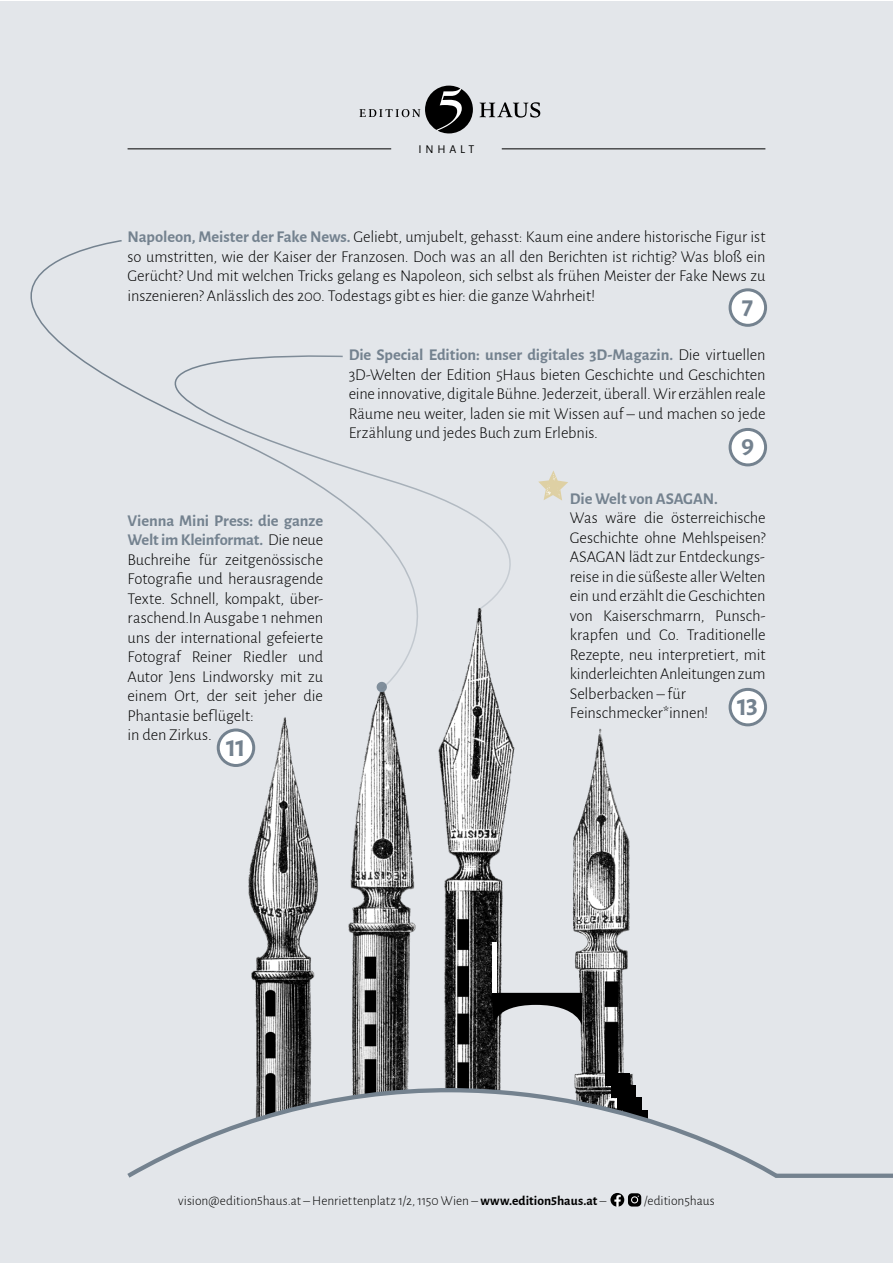
<style>
.page{position:relative;width:893px;height:1263px;background:#fff}
.page>*{position:absolute;margin:0;border:0;box-sizing:border-box;transform-origin:0 0}
.t1{font:700 27px "Alegreya Sans";color:#74828f}
.t2{font:300 16.5px/19.5px "Alegreya Sans";letter-spacing:-.005em;color:#000;text-align:justify}
.t3{font:700 16.5px "Alegreya Sans";letter-spacing:-.01em;color:#74828f}
.t4{font:300 13.5px "Alegreya Sans";color:#000}
.t5{font:12px "Alegreya Sans";letter-spacing:.305em;color:#000}
.s1{font-weight:700;color:#74828f}
.s2{font-weight:700}
</style>
<div class="page">
<div style="left:0;top:1px;width:893px;height:1262px;background:#e3e6ea"></div>
<hr style="left:128px;top:148px;width:263px;height:1px;background:#000">
<hr style="left:502px;top:148px;width:263px;height:1px;background:#000">
<img style="left:560px;top:728px;width:74px;height:357px">
<div style="left:605px;top:1073px;width:24px;height:12px;background:#000"></div>
<img style="left:241px;top:717px;width:77px;height:368px">
<img style="left:438px;top:610px;width:102px;height:475px">
<svg style="left:492px;top:993px;width:90px;height:33px"></svg>
<div style="left:492px;top:943px;width:5px;height:50px;background:#fff"></div>
<img style="left:348px;top:691px;width:68px;height:394px">
<svg style="left:377px;top:682px;width:10px;height:10px"></svg>
<svg style="left:30px;top:240px;width:388px;height:450px"></svg>
<svg style="left:173px;top:354px;width:338px;height:256px"></svg>
<div style="left:730px;top:290px;width:36px;height:35px;background:#fff;border-radius:50%"></div>
<div style="left:729px;top:288px;width:38px;height:39px;border:3px solid #74828f;border-radius:50%"></div>
<div style="left:730px;top:429px;width:36px;height:36px;background:#fff;border-radius:50%"></div>
<div style="left:729px;top:428px;width:38px;height:38px;border:3px solid #74828f;border-radius:50%"></div>
<div style="left:730px;top:689px;width:36px;height:36px;background:#fff;border-radius:50%"></div>
<div style="left:729px;top:688px;width:38px;height:38px;border:3px solid #74828f;border-radius:50%"></div>
<div style="left:218px;top:730px;width:36px;height:35px;background:#fff;border-radius:50%"></div>
<div style="left:217px;top:728px;width:38px;height:39px;border:3px solid #74828f;border-radius:50%"></div>
<svg style="left:538px;top:471px;width:30px;height:30px"></svg>
<img style="left:610px;top:1193px;width:14px;height:14px;border-radius:7px">
<svg style="left:628px;top:1193px;width:13px;height:13px"></svg>
<div style="left:631px;top:1196px;width:7px;height:7px;border:1px solid #fff;border-radius:50%"></div>
<svg style="left:127px;top:1085px;width:766px;height:93px"></svg>
<svg style="left:359px;top:86px;width:114px;height:47px"></svg>
<svg style="left:480px;top:102px;width:60px;height:16px"></svg>
<p class="t5" style="left:419px;top:141px;width:57px">INHALT</p>
<p class="t2" style="left:128px;top:227px;width:639px"><span class="s1">Napoleon, Meister der Fake News.</span> Geliebt, umjubelt, gehasst: Kaum eine andere historische Figur ist so umstritten, wie der Kaiser der Franzosen. Doch was an all den Berichten ist richtig? Was bloß ein Gerücht? Und mit welchen Tricks gelang es Napoleon, sich selbst als frühen Meister der Fake News zu inszenieren? Anlässlich des 200. Todestags gibt es hier: die ganze Wahrheit!</p>
<h1 class="t1" style="left:742px;top:287px;width:13px">7</h1>
<p class="t2" style="left:128px;top:510px;width:197px;text-align:left"><span class="s1">Vienna Mini Press: die ganze<br>Welt im Kleinformat.</span> Die neue<br>Buchreihe für zeitgenössische<br>Fotografie und herausragende<br>Texte. Schnell, kompakt, über&shy;raschend.In Ausgabe 1 nehmen uns der international gefeierte<br>Fotograf Reiner Riedler und<br>Autor Jens Lindworsky mit zu einem Ort, der seit jeher die<br>Phantasie beflügelt:<br>in den Zirkus.</p>
<h1 class="t1" style="left:226px;top:727px;width:21px">11</h1>
<p class="t2" style="left:349px;top:344px;width:418px"><span class="s1">Die Special Edition: unser digitales 3D-Magazin.</span> Die virtuellen 3D-Welten der Edition 5Haus bieten Geschichte und Geschichten eine innovative, digitale Bühne. Jederzeit, überall. Wir erzählen reale Räume neu weiter, laden sie mit Wissen auf – und machen so jede Erzählung und jedes Buch zum Erlebnis.</p>
<h1 class="t1" style="left:741px;top:427px;width:14px">9</h1>
<p class="t3" style="left:570px;top:486px;width:149px">Die Welt von ASAGAN.</p>
<p class="t2" style="left:570px;top:507px;width:197px;text-align:left">Was wäre die österreichische<br>Geschichte ohne Mehlspeisen?<br>ASAGAN lädt zur Entdeckungs&shy;reise in die süßeste aller Welten ein und erzählt die Geschichten von Kaiserschmarrn, Punsch&shy;krapfen und Co. Traditionelle<br>Rezepte, neu interpretiert, mit kinderleichten Anleitungen zum<br>Selberbacken – für<br>Feinschmecker*innen!</p>
<h1 class="t1" style="left:737px;top:687px;width:23px">13</h1>
<p class="t4" style="left:178px;top:1191px;width:430px">vision@edition5haus.at – Henriettenplatz 1/2, 1150 Wien – <span class="s2">www.edition5haus.at</span> –</p>
<p class="t4" style="left:644px;top:1191px;width:73px">/edition5haus</p>
</div>
